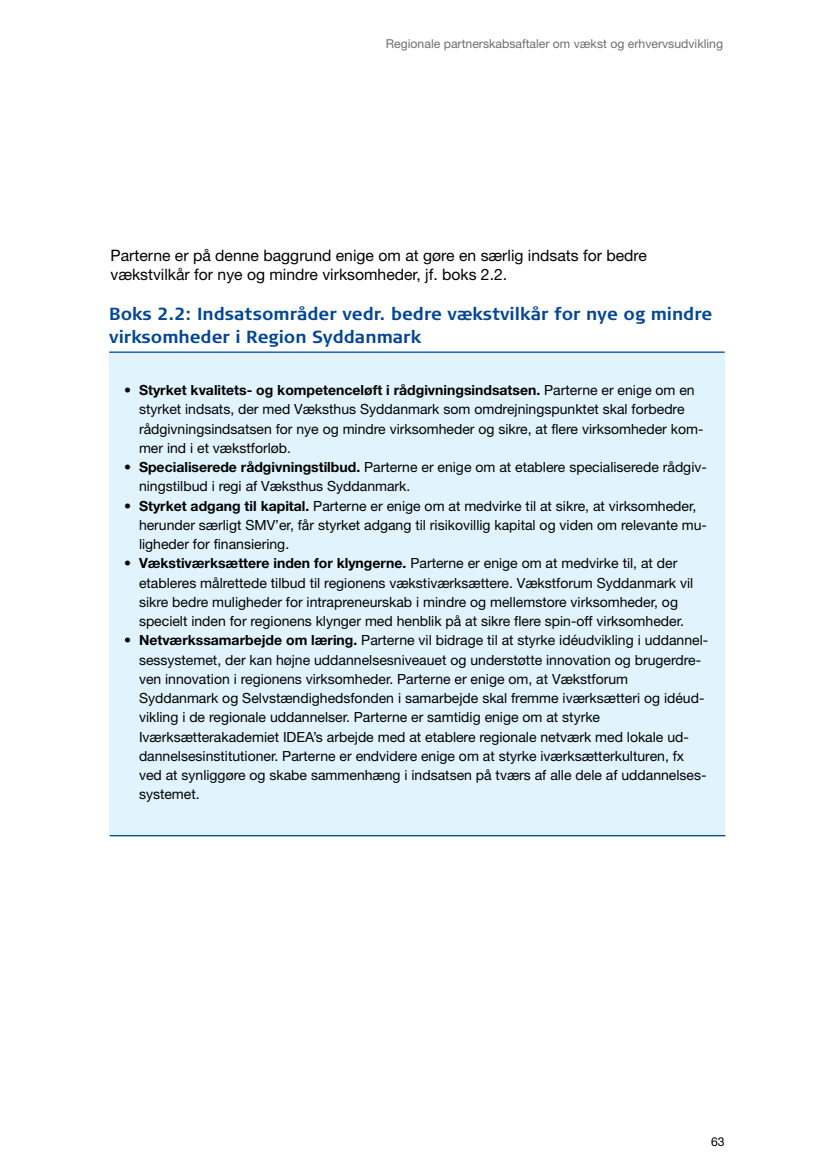
<style>
.page{position:relative;width:834px;height:1176px;background:#fff}
.page>*{position:absolute;margin:0;border:0;box-sizing:border-box;transform-origin:0 0}
.t1{font:700 17.5px/22.8px "Signa Column";color:#034694}
.t2{font:15.75px/19.2px "Helvetica Neue";color:#000}
.t3{font:14px/19.2px "Helvetica Neue";color:#000}
.t4{font:12.25px "Helvetica Neue";color:#6d6f71}
.t5{font:12.25px "Helvetica Neue";color:#000}
.s1{font-weight:700}
</style>
<div class="page">
<div style="left:109px;top:352px;width:615px;height:484px;background:#e1f4fd"></div>
<hr style="left:109px;top:351px;width:615px;height:2px;background:#004fa3">
<hr style="left:110px;top:835px;width:615px;height:1px;background:#004fa3">
<p class="t4" style="left:386px;top:37px;width:338px">Regionale partnerskabsaftaler om vækst og erhvervsudvikling</p>
<p class="t2" style="left:110px;top:245px;width:538px">Parterne er på denne baggrund enige om at gøre en særlig indsats for bedre vækstvilkår for nye og mindre virksomheder, jf. boks 2.2.</p>
<p class="t1" style="left:109px;top:303px;width:604px">Boks 2.2: Indsatsområder vedr. bedre vækstvilkår for nye og mindre virksomheder i Region Syddanmark</p>
<p class="t3" style="left:139px;top:380px;width:566px;text-indent:-15px">• <span class="s1">Styrket kvalitets- og kompetenceløft i rådgivningsindsatsen.</span> Parterne er enige om en styrket indsats, der med Væksthus Syddanmark som omdrejningspunktet skal forbedre rådgivningsindsatsen for nye og mindre virksomheder og sikre, at flere virksomheder kom&shy;mer ind i et vækstforløb.</p>
<p class="t3" style="left:139px;top:457px;width:569px;text-indent:-15px">• <span class="s1">Specialiserede rådgivningstilbud.</span> Parterne er enige om at etablere specialiserede rådgiv&shy;ningstilbud i regi af Væksthus Syddanmark.</p>
<p class="t3" style="left:139px;top:496px;width:569px;text-indent:-15px">• <span class="s1">Styrket adgang til kapital.</span> Parterne er enige om at medvirke til at sikre, at virksomheder, herunder særligt SMV’er, får styrket adgang til risikovillig kapital og viden om relevante mu&shy;ligheder for finansiering.</p>
<p class="t3" style="left:139px;top:553px;width:555px;text-indent:-15px">• <span class="s1">Vækstiværksættere inden for klyngerne.</span> Parterne er enige om at medvirke til, at der etableres målrettede tilbud til regionens vækstiværksættere. Vækstforum Syddanmark vil sikre bedre muligheder for intrapreneurskab i mindre og mellemstore virksomheder, og specielt inden for regionens klynger med henblik på at sikre flere spin-off virksomheder.</p>
<p class="t3" style="left:139px;top:630px;width:570px;text-indent:-15px">• <span class="s1">Netværkssamarbejde om læring.</span> Parterne vil bidrage til at styrke idéudvikling i uddannel&shy;sessystemet, der kan højne uddannelsesniveauet og understøtte innovation og brugerdre&shy;ven innovation i regionens virksomheder. Parterne er enige om, at Vækstforum Syddanmark og Selvstændighedsfonden i samarbejde skal fremme iværksætteri og idéud&shy;vikling i de regionale uddannelser. Parterne er samtidig enige om at styrke Iværksætterakademiet IDEA’s arbejde med at etablere regionale netværk med lokale ud&shy;dannelsesinstitutioner. Parterne er endvidere enige om at styrke iværksætterkulturen, fx ved at synliggøre og skabe sammenhæng i indsatsen på tværs af alle dele af uddannelses&shy;systemet.</p>
<p class="t5" style="left:711px;top:1134px;width:15px">63</p>
</div>
